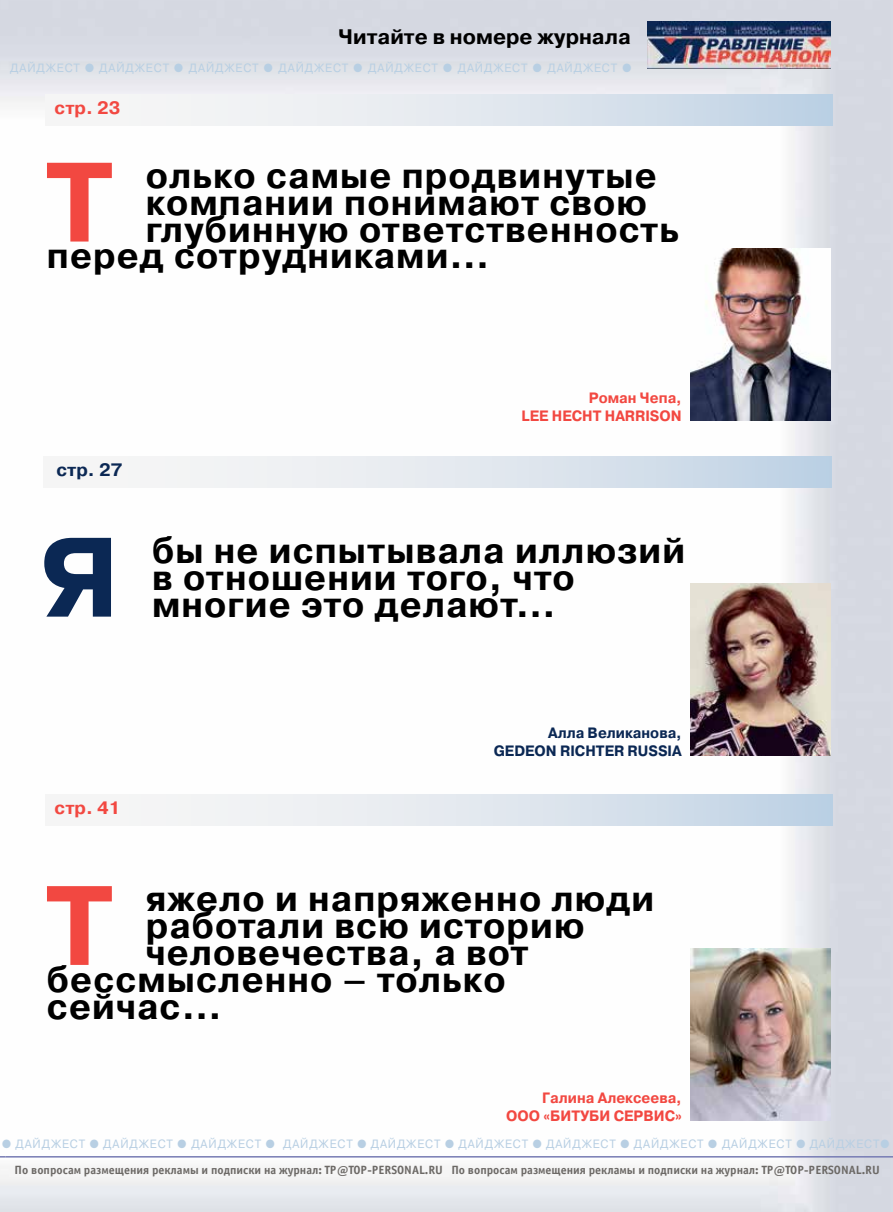
<style>
.page{position:relative;width:893px;height:1212px;background:#fff}
.page>*{position:absolute;margin:0;border:0;box-sizing:border-box;transform-origin:0 0}
.t1{font:700 112.5px "Pragmatica";color:#f24841}
.t2{font:700 112.5px "Pragmatica";color:#0b2854}
.t3{font:700 36px/26.8px "Pragmatica";letter-spacing:.03em;color:#000}
.t4{font:700 21px "Pragmatica";color:#000}
.t5{font:700 18px "Pragmatica";color:#f24841}
.t6{font:700 18px "Pragmatica";color:#0b2854}
.t7{font:700 15px/18px "Pragmatica";color:#f24841;text-align:right;scale:.95 1}
.t8{font:700 15px/18px "Pragmatica";color:#0b2854;scale:.95 1}
.t9{font:12px "Pragmatica";letter-spacing:.08em;color:#b8cfe3;scale:.94 1}
.t10{font:700 12px "Officina Sans C";color:#6c6966}
</style>
<div class="page">
<img style="left:0;top:0;width:893px;height:1212px">
<img style="left:648px;top:21px;width:183px;height:47px">
<hr style="left:5px;top:1156px;width:888px;height:1px;background:#777cb4">
<img style="left:690px;top:249px;width:140px;height:172px">
<img style="left:690px;top:949px;width:140px;height:172px">
<img style="left:690px;top:584px;width:140px;height:172px">
<div style="left:45px;top:94px;width:788px;height:32px;background:linear-gradient(to right,#fffbf8,#c3d4e6)"></div>
<div style="left:45px;top:794px;width:788px;height:32px;background:linear-gradient(to right,#fffbf8,#c3d4e6)"></div>
<div style="left:44px;top:456px;width:787px;height:31px;background:linear-gradient(to right,#fffbf8,#c3d4e6)"></div>
<p class="t4" style="left:339px;top:23px;width:294px">ЧИТАЙТЕ В НОМЕРЕ ЖУРНАЛА</p>
<p class="t9" style="left:10px;top:61px;width:662px">дайджест ● дайджест ● дайджест ● дайджест ● дайджест ● дайджест ● дайджест ●</p>
<p class="t5" style="left:55px;top:96px;width:67px">СТР. 23</p>
<h1 class="t1" style="left:46px;top:130px;width:66px">Т</h1>
<p class="t3" style="left:146px;top:163px;width:513px">ОЛЬКО САМЫЕ ПРОДВИНУТЫЕ</p>
<p class="t3" style="left:146px;top:189px;width:503px">КОМПАНИИ ПОНИМАЮТ СВОЮ</p>
<p class="t3" style="left:146px;top:216px;width:535px">ГЛУБИННУЮ ОТВЕТСТВЕННОСТЬ</p>
<p class="t3" style="left:47px;top:243px;width:444px">ПЕРЕД СОТРУДНИКАМИ…</p>
<p class="t6" style="left:56px;top:458px;width:67px">СТР. 27</p>
<p class="t7" style="left:521px;top:389px;width:170px">РОМАН ЧЕПА,<br>LEE HECHT HARRISON</p>
<h1 class="t2" style="left:40px;top:505px;width:81px">Я</h1>
<p class="t3" style="left:152px;top:538px;width:535px">БЫ НЕ ИСПЫТЫВАЛА ИЛЛЮЗИЙ<br>В ОТНОШЕНИИ ТОГО, ЧТО<br>МНОГИЕ ЭТО ДЕЛАЮТ…</p>
<p class="t5" style="left:55px;top:796px;width:67px">СТР. 41</p>
<p class="t8" style="left:494px;top:724px;width:199px;text-indent:54px">АЛЛА ВЕЛИКАНОВА,<br>GEDEON RICHTER RUSS</p>
<p class="t8" style="left:668px;top:742px;width:17px">IA</p>
<h1 class="t1" style="left:46px;top:853px;width:66px">Т</h1>
<p class="t3" style="left:146px;top:886px;width:510px">ЯЖЕЛО И НАПРЯЖЕННО ЛЮДИ</p>
<p class="t3" style="left:146px;top:913px;width:441px">РАБОТАЛИ ВСЮ ИСТОРИЮ</p>
<p class="t3" style="left:146px;top:939px;width:384px">ЧЕЛОВЕЧЕСТВА, А ВОТ</p>
<p class="t3" style="left:47px;top:966px;width:460px">БЕССМЫСЛЕННО – ТОЛЬКО</p>
<p class="t3" style="left:47px;top:993px;width:176px">СЕЙЧАС…</p>
<p class="t7" style="left:542px;top:1089px;width:148px">ГАЛИНА АЛЕКСЕЕВА,</p>
<p class="t7" style="left:506px;top:1107px;width:13px">ООО</p>
<p class="t7" style="left:544px;top:1107px;width:147px">«БИТУБИ СЕРВИС»</p>
<p class="t9" style="left:2px;top:1136px;width:945px">● дайджест ● дайджест ● дайджест ● дайджест ● дайджест ● дайджест ● дайджест ● дайджест ● дайджест ● дайджест●</p>
<p class="t10" style="left:15px;top:1163px;width:867px">По вопросам размещения рекламы и подписки на журнал: TP@TOP-PERSONAL.RU По вопросам размещения рекламы и подписки на журнал: TP@TOP-PERSONAL.RU</p>
</div>
